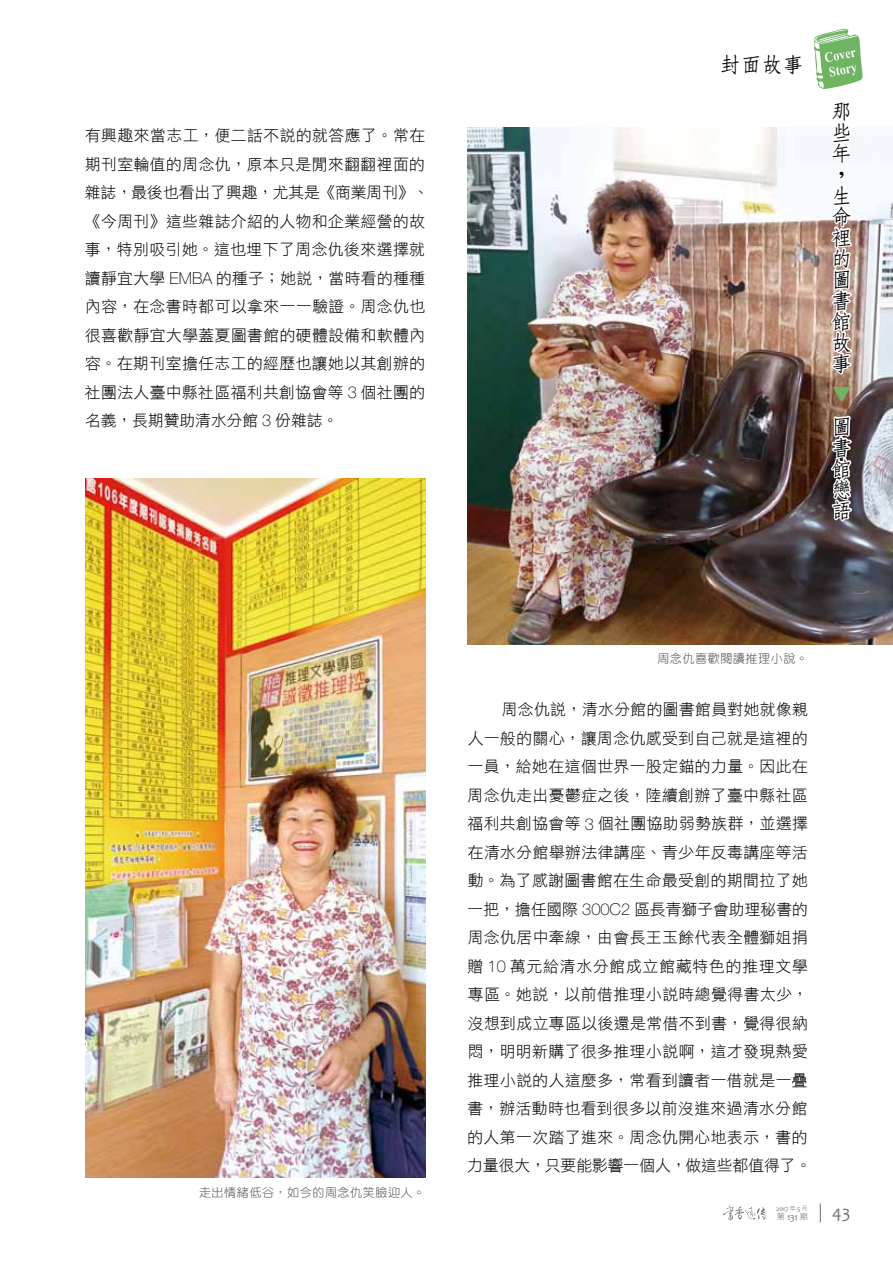
<style>
.page{position:relative;width:893px;height:1263px;background:#fff}
.page>*{position:absolute;margin:0;border:0;box-sizing:border-box;transform-origin:0 0}
.t1{font:500 21px/21px "Han Wang Fang Song";color:#000}
.t2{font:500 21px "Han Wang Fang Song";color:#6fb462}
.t3{font:18px "Candara";color:#727171}
.t4{font:15.75px/28.5px "DF Hei W3 WINP BF";letter-spacing:.03em;color:#000}
.t5{font:12px "DF Yuan W3 WIN BF";letter-spacing:.05em;color:#595757}
.t6{font:9.45px "Candara";color:#727171}
.t7{font:6.9px "Candara";color:#727171}
.s1{font-family:"Helvetica Neue LT Std";font-weight:100;font-size:16.35px}
.s2{font-family:"DF Hei W3 WINP BF";font-size:6px}
.s3{font-family:"DF Hei W3 WINP BF";font-size:8.25px}
</style>
<div class="page">
<img style="left:468px;top:128px;width:425px;height:516px">
<img style="left:85px;top:478px;width:340px;height:700px">
<svg style="left:820px;top:1203px;width:1px;height:19px"></svg>
<svg style="left:723px;top:1205px;width:42px;height:15px"></svg>
<img style="left:814px;top:28px;width:49px;height:535px">
<p class="t4" style="left:85px;top:121px;width:346px">有興趣來當志工，便二話不說的就答應了。常在期刊室輪值的周念仇，原本只是閒來翻翻裡面的雜誌，最後也看出了興趣，尤其是《商業周刊》、《今周刊》這些雜誌介紹的人物和企業經營的故事，特別吸引她。這也埋下了周念仇後來選擇就讀靜宜大學 <span class="s1">EMBA</span> 的種子；她說，當時看的種種內容，在念書時都可以拿來一一驗證。周念仇也很喜歡靜宜大學蓋夏圖書館的硬體設備和軟體內容。在期刊室擔任志工的經歷也讓她以其創辦的社團法人臺中縣社區福利共創協會等 <span class="s1">3</span> 個社團的名義，長期贊助清水分館 <span class="s1">3</span> 份雜誌。</p>
<h1 class="t1" style="left:720px;top:54px;width:85px">封面故事</h1>
<h1 class="t1" style="left:831px;top:101px;width:21px">那些年，生命裡的圖書館故事</h1>
<h1 class="t2" style="left:831px;top:384px;width:22px">▼</h1>
<h1 class="t1" style="left:831px;top:416px;width:21px;text-align:justify">圖書館戀語</h1>
<p class="t5" style="left:199px;top:1186px;width:228px">走出情緒低谷，如今的周念仇笑臉迎人。</p>
<p class="t5" style="left:657px;top:653px;width:152px">周念仇喜歡閱讀推理小說。</p>
<p class="t4" style="left:467px;top:695px;width:346px;text-indent:34px">周念仇說，清水分館的圖書館員對她就像親人一般的關心，讓周念仇感受到自己就是這裡的一員，給她在這個世界一股定錨的力量。因此在周念仇走出憂鬱症之後，陸續創辦了臺中縣社區福利共創協會等 <span class="s1">3</span> 個社團協助弱勢族群，並選擇在清水分館舉辦法律講座、青少年反毒講座等活動。為了感謝圖書館在生命最受創的期間拉了她一把，擔任國際 <span class="s1">300C2</span> 區長青獅子會助理秘書的周念仇居中牽線，由會長王玉餘代表全體獅姐捐贈 <span class="s1">10</span> 萬元給清水分館成立館藏特色的推理文學專區。她說，以前借推理小說時總覺得書太少，沒想到成立專區以後還是常借不到書，覺得很納悶，明明新購了很多推理小說啊，這才發現熱愛推理小說的人這麼多，常看到讀者一借就是一疊書，辦活動時也看到很多以前沒進來過清水分館的人第一次踏了進來。周念仇開心地表示，書的力量很大，只要能影響一個人，做這些都值得了。</p>
<p class="t7" style="left:776px;top:1204px;width:33px">2017 <span class="s2">年</span> 5 <span class="s2">月</span></p>
<p class="t6" style="left:777px;top:1211px;width:33px"><span class="s3">第</span> 131 <span class="s3">期</span></p>
<p class="t3" style="left:832px;top:1201px;width:20px">43</p>
</div>
